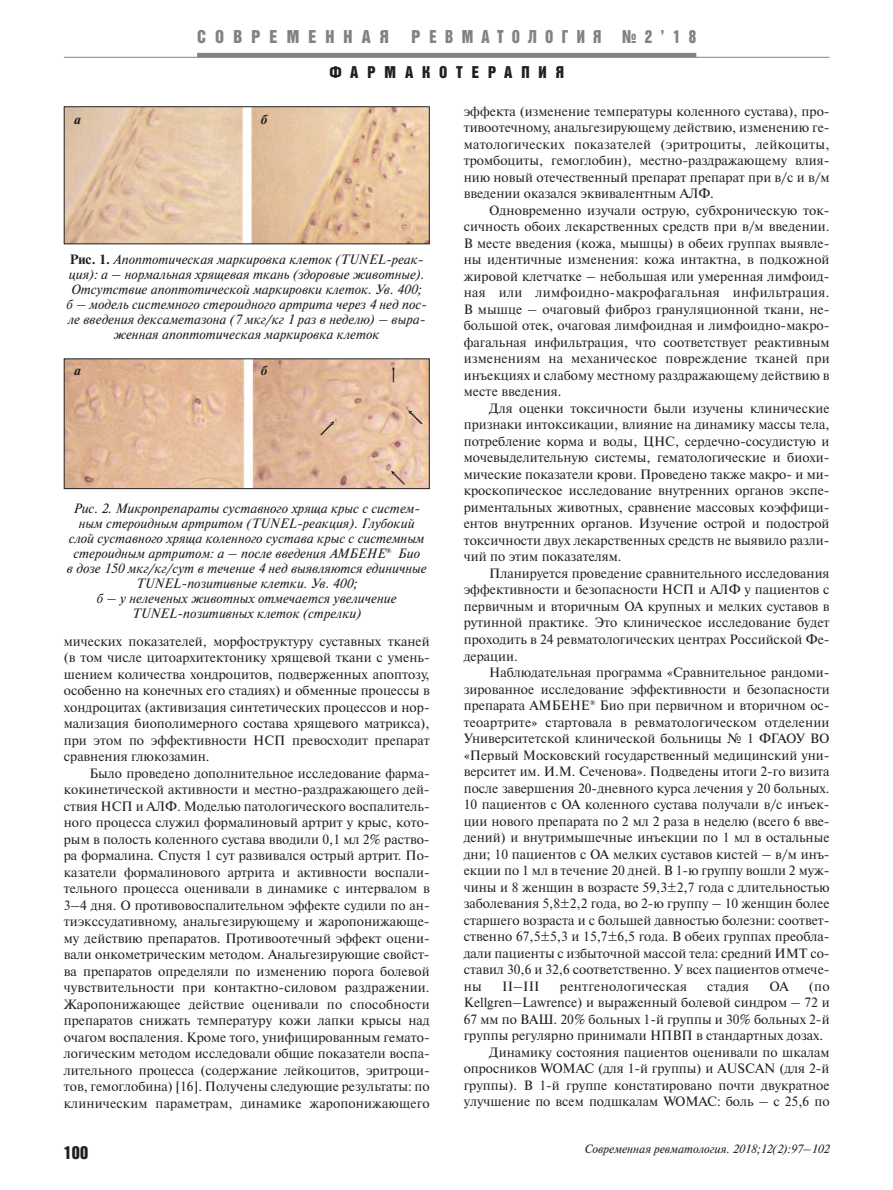
<style>
.page{position:relative;width:893px;height:1190px;background:#fff}
.page>*{position:absolute;margin:0;border:0;box-sizing:border-box;transform-origin:0 0}
.t1{font:18px "Bastion Kontrast";letter-spacing:.505em;color:#808285}
.t2{font:18px "Bastion Kontrast";color:#231f20}
.t3{font:16.5px "Bastion Kontrast";letter-spacing:.54em;color:#231f20}
.t4{font:13.5px/16.5px "Newton C";color:#231f20;text-align:justify}
.t5{font:italic 13.5px/15px "Newton C";color:#231f20;text-align:center}
.t6{font:13.5px "Newton C";letter-spacing:.02em;color:#231f20}
.t7{font:italic 700 13.5px "Newton C";color:#231f20}
.t8{font:italic 12px "Newton C";color:#231f20}
.s1{font-weight:700;font-style:normal}
</style>
<div class="page">
<hr style="left:64px;top:57px;width:765px;height:1px;background:#808285">
<hr style="left:197px;top:53px;width:499px;height:4px;background:#808285">
<img style="left:66px;top:108px;width:361px;height:134px">
<div style="left:64px;top:106px;width:365px;height:138px;border:1px solid #231f20"></div>
<img style="left:66px;top:360px;width:361px;height:127px">
<div style="left:64px;top:358px;width:365px;height:131px;border:1px solid #231f20"></div>
<h1 class="t1" style="left:197px;top:30px;width:193px">СОВPEМЕННАЯ</h1>
<h1 class="t1" style="left:411px;top:30px;width:286px">РЕВМАТОЛОГИЯ №2’18</h1>
<p class="t3" style="left:329px;top:66px;width:236px">ФАРМАКОТЕРАПИЯ</p>
<p class="t7" style="left:74px;top:114px;width:8px">а</p>
<p class="t7" style="left:261px;top:114px;width:8px">б</p>
<p class="t5" style="left:67px;top:253px;width:362px"><span class="s1">Рис. 1.</span> Апоптотическая маркировка клеток (TUNEL-реак&shy;ция): а – нормальная хрящевая ткань (здоровые животные).<br>Отсутствие апоптотической маркировки клеток. Ув. 400;<br>б – модель системного стероидного артрита через 4 нед пос&shy;ле введения дексаметазона (7 мкг/кг 1 раз в неделю) – выра&shy;женная апоптотическая маркировка клеток</p>
<p class="t7" style="left:74px;top:365px;width:8px">а</p>
<p class="t7" style="left:261px;top:365px;width:8px">б</p>
<p class="t5" style="left:67px;top:502px;width:361px">Рис. 2. Микропрепараты суставного хряща крыс с систем&shy;ным стероидным артритом (TUNEL-реакция). Глубокий слой суставного хряща коленного сустава крыс с системным стероидным артритом: а – после введения АМБЕНЕ<sup>®</sup> Био<br>в дозе 150 мкг/кг/сут в течение 4 нед выявляются единичные TUNEL-позитивные клетки. Ув. 400;<br>б – у нелеченых животных отмечается увеличение TUNEL-позитивных клеток (стрелки)</p>
<p class="t4" style="left:64px;top:634px;width:367px">мических показателей, морфоструктуру суставных тканей (в том числе цитоархитектонику хрящевой ткани с умень&shy;шением количества хондроцитов, подверженных апоптозу, особенно на конечных его стадиях) и обменные процессы в хондроцитах (активизация синтетических процессов и нор&shy;мализация биополимерного состава хрящевого матрикса), при этом по эффективности НСП превосходит препарат сравнения глюкозамин.</p>
<p class="t4" style="left:64px;top:766px;width:367px;text-indent:26px">Было проведено дополнительное исследование фарма&shy;кокинетической активности и местно-раздражающего дей&shy;ствия НСП и АЛФ. Моделью патологического воспалитель&shy;ного процесса служил формалиновый артрит у крыс, кото&shy;рым в полость коленного сустава вводили 0,1 мл 2% раство&shy;ра формалина. Спустя 1 сут развивался острый артрит. По&shy;казатели формалинового артрита и активности воспали&shy;тельного процесса оценивали в динамике с интервалом в 3–4 дня. О противовоспалительном эффекте судили по ан&shy;тиэкссудативному, анальгезирующему и жаропонижающе&shy;му действию препаратов. Противоотечный эффект оцени&shy;вали онкометрическим методом. Анальгезирующие свойст&shy;ва препаратов определяли по изменению порога болевой чувствительности при контактно-силовом раздражении.<br>Жаропонижающее действие оценивали по способности препаратов снижать температуру кожи лапки крысы над очагом воспаления. Кроме того, унифицированным гемато&shy;логическим методом исследовали общие показатели воспа&shy;лительного процесса (содержание лейкоцитов, эритроци&shy;тов, гемоглобина) [16]. Получены следующие результаты: по клиническим параметрам, динамике жаропонижающего</p>
<p class="t4" style="left:463px;top:104px;width:367px">эффекта (изменение температуры коленного сустава), про&shy;тивоотечному, анальгезирующему действию, изменению ге&shy;матологических показателей (эритроциты, лейкоциты, тромбоциты, гемоглобин), местно-раздражающему влия&shy;нию новый отечественный препарат препарат при в/с и в/м введении оказался эквивалентным АЛФ.</p>
<p class="t4" style="left:463px;top:203px;width:367px;text-indent:26px">Одновременно изучали острую, субхроническую ток&shy;сичность обоих лекарственных средств при в/м введении.<br>В месте введения (кожа, мышцы) в обеих группах выявле&shy;ны идентичные изменения: кожа интактна, в подкожной жировой клетчатке – небольшая или умеренная лимфоид&shy;ная или лимфоидно-макрофагальная инфильтрация.<br>В мышце – очаговый фиброз грануляционной ткани, не&shy;большой отек, очаговая лимфоидная и лимфоидно-макро&shy;фагальная инфильтрация, что соответствует реактивным изменениям на механическое повреждение тканей при инъекциях и слабому местному раздражающему действию в месте введения.</p>
<p class="t4" style="left:463px;top:401px;width:367px;text-indent:26px">Для оценки токсичности были изучены клинические признаки интоксикации, влияние на динамику массы тела, потребление корма и воды, ЦНС, сердечно-сосудистую и мочевыделительную системы, гематологические и биохи&shy;мические показатели крови. Проведено также макро- и ми&shy;кроскопическое исследование внутренних органов экспе&shy;риментальных животных, сравнение массовых коэффици&shy;ентов внутренних органов. Изучение острой и подострой токсичности двух лекарственных средств не выявило разли&shy;чий по этим показателям.</p>
<p class="t4" style="left:463px;top:566px;width:367px;text-indent:26px">Планируется проведение сравнительного исследования эффективности и безопасности НСП и АЛФ у пациентов с первичным и вторичным ОА крупных и мелких суставов в рутинной практике. Это клиническое исследование будет проходить в 24 ревматологических центрах Российской Фе&shy;дерации.</p>
<p class="t4" style="left:463px;top:665px;width:367px;text-indent:26px">Наблюдательная программа «Сравнительное рандоми&shy;зированное исследование эффективности и безопасности препарата АМБЕНЕ<sup>®</sup> Био при первичном и вторичном ос&shy;теоартрите» стартовала в ревматологическом отделении Университетской клинической больницы № 1 ФГАОУ ВО «Первый Московский государственный медицинский уни&shy;верситет им. И.М. Сеченова». Подведены итоги 2-го визита после завершения 20-дневного курса лечения у 20 больных.<br>10 пациентов с ОА коленного сустава получали в/с инъек&shy;ции нового препарата по 2 мл 2 раза в неделю (всего 6 вве&shy;дений) и внутримышечные инъекции по 1 мл в остальные дни; 10 пациентов с ОА мелких суставов кистей – в/м инъ&shy;екции по 1 мл в течение 20 дней. В 1-ю группу вошли 2 муж&shy;чины и 8 женщин в возрасте 59,3±2,7 года с длительностью заболевания 5,8±2,2 года, во 2-ю группу – 10 женщин более старшего возраста и с большей давностью болезни: соответ&shy;ственно 67,5±5,3 и 15,7±6,5 года. В обеих группах преобла&shy;дали пациенты с избыточной массой тела: средний ИМТ со&shy;ставил 30,6 и 32,6 соответственно. У всех пациентов отмече&shy;ны</p>
<p class="t4" style="left:502px;top:979px;width:39px">II–III</p>
<p class="t6" style="left:560px;top:981px;width:129px">рентгенологическая</p>
<p class="t4" style="left:707px;top:979px;width:43px">стадия</p>
<p class="t4" style="left:769px;top:979px;width:21px">ОА</p>
<p class="t4" style="left:808px;top:979px;width:22px">(по</p>
<p class="t4" style="left:463px;top:995px;width:367px">Kellgren–Lawrence) и выраженный болевой синдром – 72 и</p>
<p class="t4" style="left:463px;top:1012px;width:367px">67 мм по ВАШ. 20% больных 1-й группы и 30% больных 2-й</p>
<p class="t4" style="left:463px;top:1028px;width:361px">группы регулярно принимали НПВП в стандартных дозах.</p>
<p class="t4" style="left:489px;top:1045px;width:342px">Динамику состояния пациентов оценивали по шкалам</p>
<p class="t4" style="left:463px;top:1061px;width:367px">опросников WOMAC (для 1-й группы) и AUSCAN (для 2-й</p>
<p class="t4" style="left:463px;top:1078px;width:367px">группы). В 1-й группе констатировано почти двукратное</p>
<p class="t4" style="left:463px;top:1094px;width:367px">улучшение по всем подшкалам WOMAC: боль – с 25,6 по</p>
<h1 class="t2" style="left:64px;top:1145px;width:26px">100</h1>
<p class="t8" style="left:585px;top:1143px;width:246px">Современная ревматология. 2018;12(2):97–102</p>
</div>
